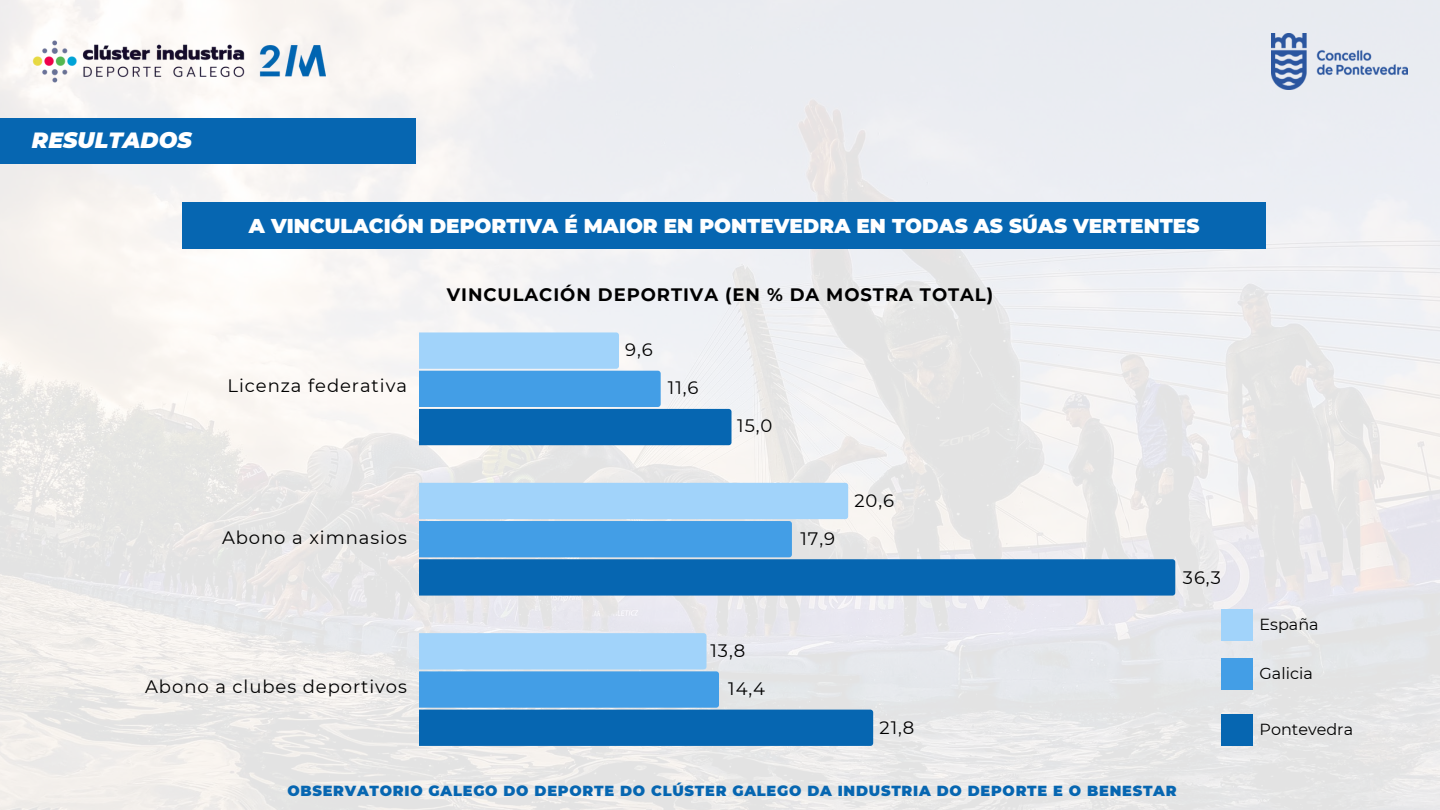
<style>
.page{position:relative;width:1440px;height:810px;background:#fff}
.page>*{position:absolute;margin:0;border:0;box-sizing:border-box;transform-origin:0 0}
.t1{font:italic 900 22px "Montserrat";color:#fff}
.t2{font:900 20px "Montserrat";color:#fff}
.t3{font:18px "Montserrat";letter-spacing:.05em;color:#000}
.t4{font:700 18px "Montserrat";letter-spacing:.05em;color:#000}
.t5{font:16px "Montserrat";color:#000}
.t6{font:900 14.6px "Montserrat";letter-spacing:.05em;color:#0666b1}
</style>
<div class="page">
<img style="left:0;top:0;width:1440px;height:810px">
<img style="left:32px;top:31px;width:293px;height:61px">
<img style="left:1271px;top:34px;width:137px;height:55px">
<div style="left:0;top:119px;width:415px;height:45px;background:#0666b1"></div>
<div style="left:182px;top:203px;width:1084px;height:46px;background:#0666b1"></div>
<svg style="left:419px;top:332px;width:313px;height:113px"></svg>
<svg style="left:419px;top:483px;width:756px;height:113px;background:#78afd9"></svg>
<svg style="left:419px;top:633px;width:454px;height:113px;background:#6da9da"></svg>
<div style="left:1221px;top:609px;width:31px;height:32px;background:#a1d3fa"></div>
<div style="left:1221px;top:658px;width:31px;height:32px;background:#439ee6"></div>
<div style="left:1221px;top:714px;width:31px;height:32px;background:#0666b1"></div>
<p class="t1" style="left:32px;top:127px;width:161px">RESULTADOS</p>
<p class="t2" style="left:249px;top:214px;width:952px">A VINCULACIÓN DEPORTIVA É MAIOR EN PONTEVEDRA EN TODAS AS SÚAS VERTENTES</p>
<h1 class="t4" style="left:447px;top:284px;width:548px">VINCULACIÓN DEPORTIVA (EN % DA MOSTRA TOTAL)</h1>
<p class="t3" style="left:228px;top:375px;width:181px">Licenza federativa</p>
<h2 class="t3" style="left:222px;top:526px;width:186px">Abono a ximnasios</h2>
<h3 class="t3" style="left:625px;top:339px;width:29px">9,6</h3>
<h3 class="t3" style="left:668px;top:377px;width:32px">11,6</h3>
<h3 class="t3" style="left:737px;top:415px;width:37px">15,0</h3>
<h3 class="t3" style="left:801px;top:527px;width:36px">17,9</h3>
<h3 class="t3" style="left:854px;top:489px;width:41px">20,6</h3>
<h3 class="t3" style="left:1183px;top:567px;width:39px">36,3</h3>
<h3 class="t3" style="left:145px;top:676px;width:263px">Abono a clubes deportivos</h3>
<h3 class="t3" style="left:711px;top:640px;width:36px">13,8</h3>
<h3 class="t3" style="left:728px;top:678px;width:38px">14,4</h3>
<h3 class="t3" style="left:880px;top:716px;width:36px">21,8</h3>
<p class="t6" style="left:287px;top:782px;width:891px">OBSERVATORIO GALEGO DO DEPORTE DO CLÚSTER GALEGO DA INDUSTRIA DO DEPORTE E O BENESTAR</p>
<h3 class="t5" style="left:1260px;top:615px;width:61px">España</h3>
<p class="t5" style="left:1260px;top:664px;width:55px">Galicia</p>
<h3 class="t5" style="left:1260px;top:719px;width:95px">Pontevedra</h3>
</div>
